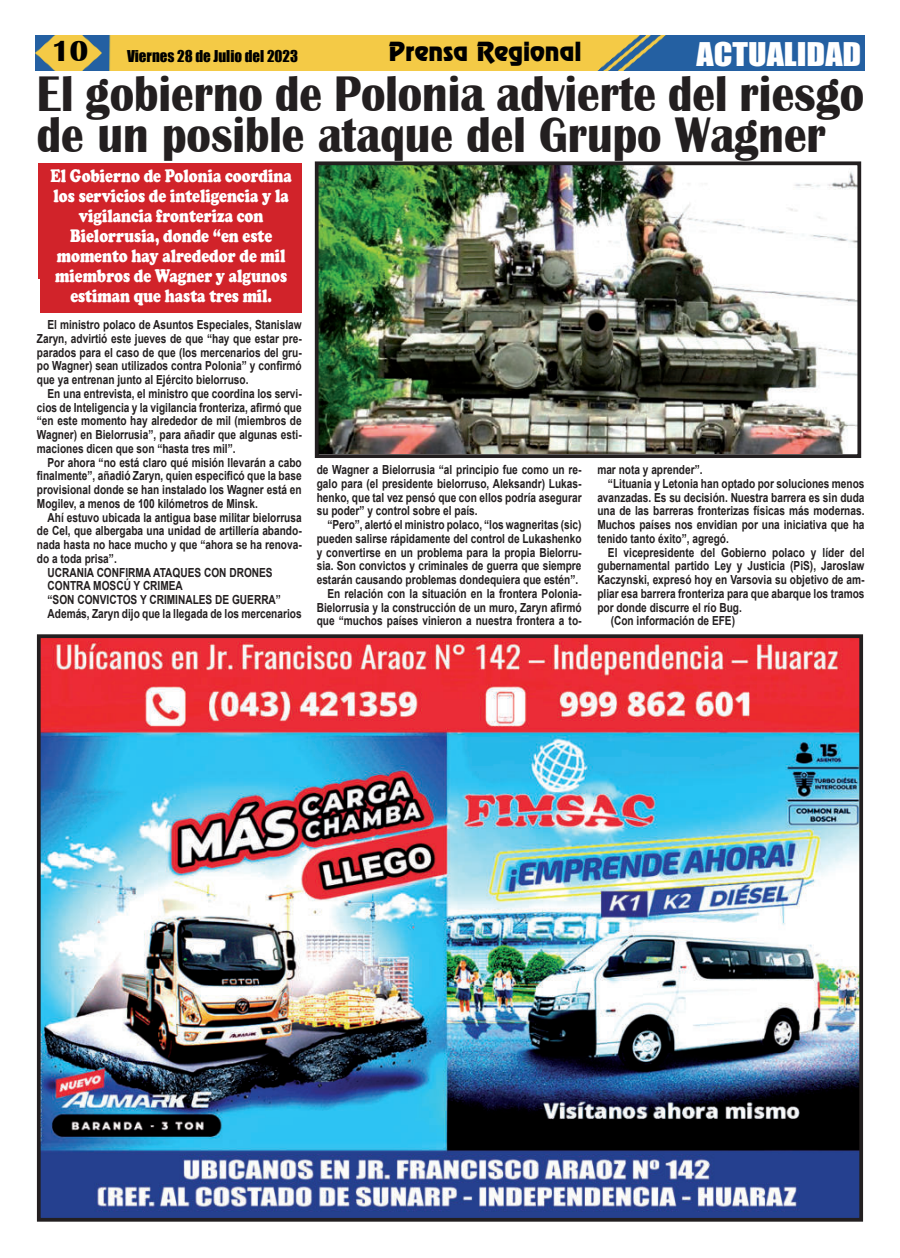
<style>
.page{position:relative;width:900px;height:1258px;background:#fff}
.page>*{position:absolute;margin:0;border:0;box-sizing:border-box;transform-origin:0 0}
.t1{font:700 51.5px/41.2px "Britannic";color:#231f20;scale:.88 1}
.t2{font:30px "Impact";color:#fff;scale:1.13 1}
.t3{font:700 30px "Britannic";color:#000}
.t4{font:23.75px "Renfrew Normal";color:#000}
.t5{font:900 18.75px/20px "Cooper";color:#fff;text-align:center;scale:.79 1}
.t6{font:15px "Impact";color:#000}
.t7{font:700 12.5px/13.8px "Arial";color:#231f20;text-align:justify;scale:.81 1}
</style>
<div class="page">
<img style="left:35px;top:35px;width:830px;height:36px">
<img style="left:42px;top:639px;width:816px;height:578px">
<div style="left:37px;top:634px;width:826px;height:588px;border:4px solid #231f20"></div>
<img style="left:320px;top:166px;width:536px;height:287px">
<div style="left:315px;top:161px;width:546px;height:297px;border:4px solid #231f20"></div>
<div style="left:38px;top:163px;width:264px;height:116px;background:#d1232a"></div>
<div style="left:41px;top:169px;width:261px;height:144px;background:#d1232a"></div>
<h2 class="t3" style="left:52px;top:36px;width:38px">10</h2>
<p class="t6" style="left:127px;top:48px;width:173px">Viernes 28 de Julio del 2023</p>
<h3 class="t4" style="left:389px;top:41px;width:194px">Prensa Regional</h3>
<h2 class="t2" style="left:697px;top:38px;width:147px">ACTUALIDAD</h2>
<h1 class="t1" style="left:37px;top:73px;width:942px">El gobierno de Polonia advierte del riesgo de un posible ataque del Grupo Wagner</h1>
<h3 class="t5" style="left:51px;top:165px;width:307px">El Gobierno de Polonia coordina los servicios de inteligencia y la vigilancia fronteriza con<br>Bielorrusia, donde “en este momento hay alrededor de mil miembros de Wagner y algunos estiman que hasta tres mil.</h3>
<p class="t7" style="left:37px;top:319px;width:328px;text-indent:11px">El ministro polaco de Asuntos Especiales, Stanislaw Zaryn, advirtió este jueves de que “hay que estar pre&shy;parados para el caso de que (los mercenarios del gru&shy;po Wagner) sean utilizados contra Polonia” y confirmó que ya entrenan junto al Ejército bielorruso.</p>
<p class="t7" style="left:37px;top:388px;width:328px;text-indent:11px">En una entrevista, el ministro que coordina los servi&shy;cios de Inteligencia y la vigilancia fronteriza, afirmó que “en este momento hay alrededor de mil (miembros de Wagner) en Bielorrusia”, para añadir que algunas esti&shy;maciones dicen que son “hasta tres mil”.</p>
<p class="t7" style="left:37px;top:456px;width:328px;text-indent:11px">Por ahora “no está claro qué misión llevarán a cabo finalmente”, añadió Zaryn, quien especificó que la base provisional donde se han instalado los Wagner está en Mogilev, a menos de 100 kilómetros de Minsk.</p>
<p class="t7" style="left:48px;top:511px;width:315px">Ahí estuvo ubicada la antigua base militar bielorrusa</p>
<p class="t7" style="left:37px;top:524px;width:328px">de Cel, que albergaba una unidad de artillería abando-</p>
<p class="t7" style="left:37px;top:539px;width:328px">nada hasta no hace mucho y que “ahora se ha renova-</p>
<p class="t7" style="left:37px;top:553px;width:100px">do a toda prisa”.</p>
<p class="t7" style="left:48px;top:566px;width:280px">UCRANIA CONFIRMA ATAQUES CON DRONES</p>
<p class="t7" style="left:48px;top:580px;width:169px">CONTRA MOSCÚ Y CRIMEA</p>
<p class="t7" style="left:48px;top:594px;width:290px">“SON CONVICTOS Y CRIMINALES DE GUERRA”</p>
<p class="t7" style="left:48px;top:608px;width:315px">Además, Zaryn dijo que la llegada de los mercenarios</p>
<p class="t7" style="left:317px;top:464px;width:329px">de Wagner a Bielorrusia “al principio fue como un re&shy;galo para (el presidente bielorruso, Aleksandr) Lukas&shy;henko, que tal vez pensó que con ellos podría asegurar su poder” y control sobre el país.</p>
<p class="t7" style="left:317px;top:519px;width:329px;text-align:right">“Pero”, alertó el ministro polaco, “los wagneritas (sic) pueden salirse rápidamente del control de Lukashenko y convertirse en un problema para la propia Bielorru&shy;sia. Son convictos y criminales de guerra que siempre estarán causando problemas dondequiera que estén”.<br>En relación con la situación en la frontera Polonia-Bielorrusia y la construcción de un muro, Zaryn afirmó que “muchos países vinieron a nuestra frontera a to-</p>
<p class="t7" style="left:597px;top:464px;width:131px">mar nota y aprender”.</p>
<p class="t7" style="left:608px;top:478px;width:318px">“Lituania y Letonia han optado por soluciones menos</p>
<p class="t7" style="left:597px;top:491px;width:331px">avanzadas. Es su decisión. Nuestra barrera es sin duda</p>
<p class="t7" style="left:597px;top:504px;width:331px">una de las barreras fronterizas físicas más modernas.</p>
<p class="t7" style="left:597px;top:518px;width:331px">Muchos países nos envidian por una iniciativa que ha</p>
<p class="t7" style="left:597px;top:533px;width:164px">tenido tanto éxito”, agregó.</p>
<p class="t7" style="left:608px;top:546px;width:318px">El vicepresidente del Gobierno polaco y líder del</p>
<p class="t7" style="left:597px;top:560px;width:331px">gubernamental partido Ley y Justicia (PiS), Jaroslaw</p>
<p class="t7" style="left:597px;top:574px;width:331px">Kaczynski, expresó hoy en Varsovia su objetivo de am-</p>
<p class="t7" style="left:597px;top:588px;width:331px">pliar esa barrera fronteriza para que abarque los tramos</p>
<p class="t7" style="left:597px;top:601px;width:180px">por donde discurre el río Bug.</p>
<p class="t7" style="left:611px;top:615px;width:155px">(Con información de EFE)</p>
</div>
